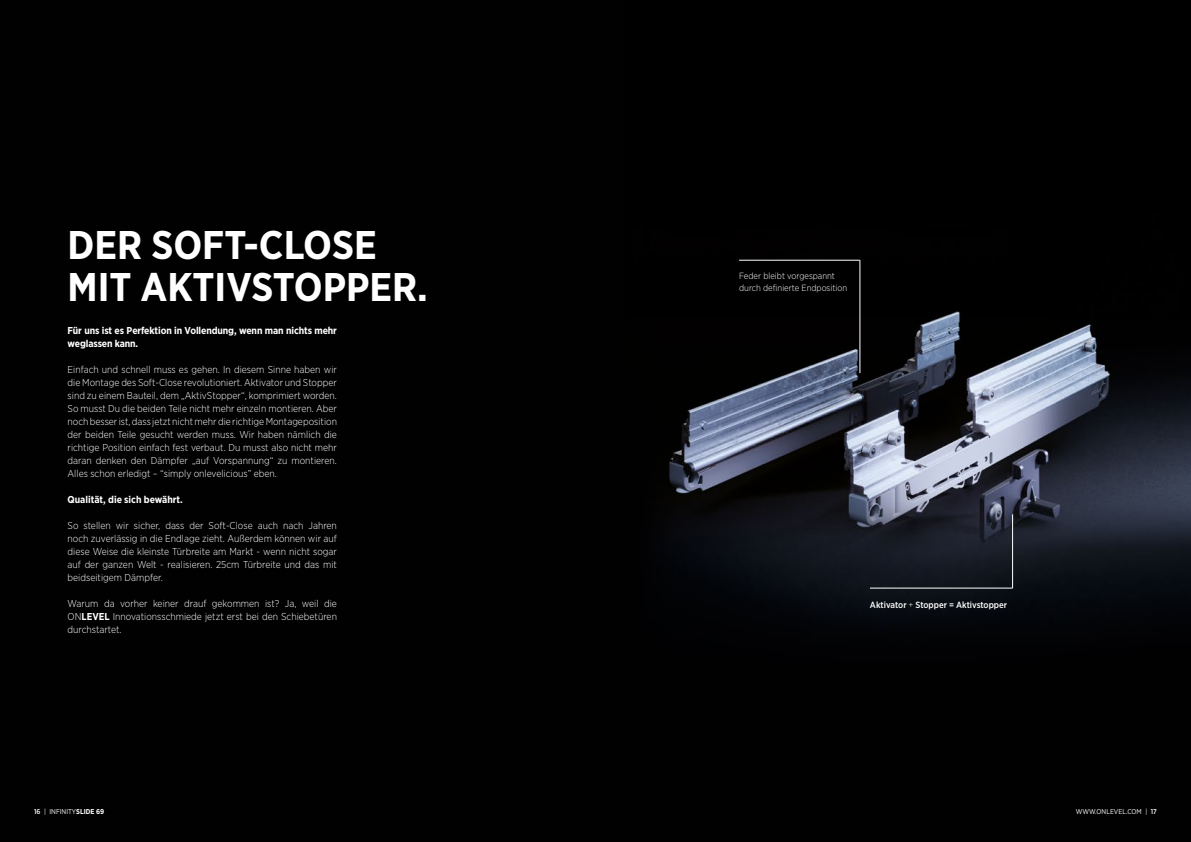
<style>
.page{position:relative;width:1191px;height:842px;background:#fff}
.page>*{position:absolute;margin:0;border:0;box-sizing:border-box;transform-origin:0 0}
.t1{font:700 40px/42px "Gotham Narrow";color:#fff}
.t2{font:300 10px/13px "Gotham Narrow";color:#fff;text-align:justify}
.t3{font:700 10px/13px "Gotham Narrow";letter-spacing:-.01em;color:#fff}
.t4{font:300 9px/12px "Gotham Narrow";color:#fff}
.t5{font:500 9px "Gotham Narrow";color:#fff}
.t6{font:7px "Gotham Narrow";color:#fff}
.s1{font-weight:700}
.s2{font-weight:300}
.s3{font-weight:500}
</style>
<div class="page">
<img style="left:0;top:0;width:1191px;height:842px">
<hr style="left:739px;top:260px;width:120px;height:1px;background:#fff">
<hr style="left:859px;top:260px;width:1px;height:113px;background:#fff">
<hr style="left:870px;top:588px;width:142px;height:1px;background:#fff">
<hr style="left:1012px;top:514px;width:1px;height:74px;background:#fff">
<h1 class="t1" style="left:68px;top:223px;width:362px">DER SOFT-CLOSE<br>MIT AKTIVSTOPPER.</h1>
<p class="t3" style="left:68px;top:324px;width:271px">Für uns ist es Perfektion in Vollendung, wenn man nichts mehr weglassen kann.</p>
<p class="t2" style="left:68px;top:363px;width:271px">Einfach und schnell muss es gehen. In diesem Sinne haben wir die Montage des Soft-Close revolutioniert. Aktivator und Stopper sind zu einem Bauteil, dem „AktivStopper“, komprimiert worden.<br>So musst Du die beiden Teile nicht mehr einzeln montieren. Aber noch besser ist, dass jetzt nicht mehr die richtige Montageposition der beiden Teile gesucht werden muss. Wir haben nämlich die richtige Position einfach fest verbaut. Du musst also nicht mehr daran denken den Dämpfer „auf Vorspannung“ zu montieren.<br>Alles schon erledigt – “simply onlevelicious” eben.</p>
<p class="t3" style="left:68px;top:493px;width:117px">Qualität, die sich bewährt.</p>
<p class="t2" style="left:68px;top:519px;width:271px">So stellen wir sicher, dass der Soft-Close auch nach Jahren noch zuverlässig in die Endlage zieht. Außerdem können wir auf diese Weise die kleinste Türbreite am Markt - wenn nicht sogar auf der ganzen Welt - realisieren. 25cm Türbreite und das mit beidseitigem Dämpfer.</p>
<p class="t2" style="left:68px;top:597px;width:271px">Warum da vorher keiner drauf gekommen ist? Ja, weil die ON<span class="s1">LEVEL</span> Innovationsschmiede jetzt erst bei den Schiebetüren durchstartet.</p>
<p class="t4" style="left:739px;top:270px;width:109px">Feder bleibt vorgespannt durch definierte Endposition</p>
<p class="t5" style="left:870px;top:599px;width:139px">Aktivator <span class="s2">+</span> Stopper = Aktivstopper</p>
<p class="t6" style="left:34px;top:807px;width:72px"><span class="s3">16</span> | INFINITY<span class="s1">SLIDE 69</span></p>
<p class="t6" style="left:1076px;top:807px;width:83px">WWW.ONLEVEL.COM | <span class="s3">17</span></p>
</div>
